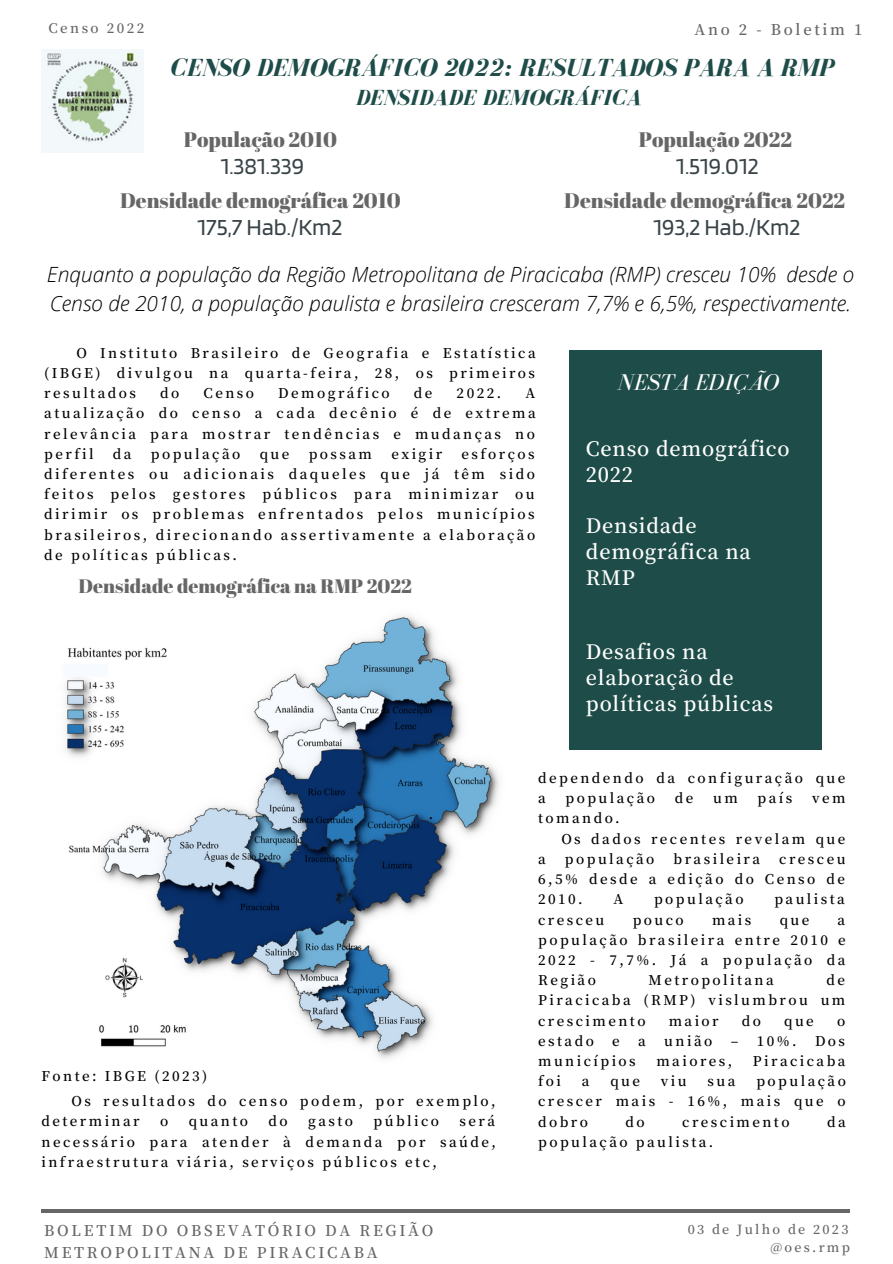
<style>
.page{position:relative;width:893px;height:1264px;background:#fff}
.page>*{position:absolute;margin:0;border:0;box-sizing:border-box;transform-origin:0 0}
.t1{font:italic 700 25.5px "Bodoni FLF";color:#1e4c48}
.t2{font:24px "Blinker";color:#394448}
.t3{font:italic 23.4px "Bodoni FLF";color:#fff}
.t4{font:italic 700 22.5px "Bodoni FLF";color:#1e4c48}
.t5{font:italic 300 21px/29.2px "Open Sans";color:#000}
.t6{font:21px "Abril Fatface";color:#666}
.t7{font:600 19.95px/25.8px "Source Han Serif JP";letter-spacing:.04em;color:#fff}
.t8{font:19.5px "Abril Fatface";color:#666}
.t9{font:600 14.85px/21.3px "Source Han Serif JP";letter-spacing:.18em;color:#666}
.t10{font:600 13.5px/20.2px "Source Han Serif JP";letter-spacing:.18em;color:#000;text-align:justify}
.t11{font:600 13.35px "Source Han Serif JP";letter-spacing:.18em;color:#666}
.t12{font:600 12.6px "Source Han Serif JP";letter-spacing:.18em;color:#666}
</style>
<div class="page">
<div style="left:569px;top:350px;width:252px;height:399px;background:#1e4c48"></div>
<hr style="left:41px;top:1209px;width:809px;height:3px;background:#666">
<img style="left:41px;top:50px;width:103px;height:102px">
<img style="left:65px;top:615px;width:435px;height:444px">
<p class="t11" style="left:49px;top:18px;width:96px">Censo 2022</p>
<p class="t9" style="left:694px;top:18px;width:167px">Ano 2 - Boletim 1</p>
<p class="t1" style="left:170px;top:54px;width:665px">CENSO DEMOGRÁFICO 2022: RESULTADOS PARA A RMP</p>
<p class="t4" style="left:355px;top:86px;width:287px">DENSIDADE DEMOGRÁFICA</p>
<p class="t6" style="left:184px;top:124px;width:154px">População 2010</p>
<p class="t2" style="left:221px;top:151px;width:85px">1.381.339</p>
<p class="t6" style="left:120px;top:186px;width:282px">Densidade demográfica 2010</p>
<p class="t2" style="left:197px;top:212px;width:146px">175,7 Hab./Km2</p>
<p class="t6" style="left:638px;top:124px;width:155px">População 2022</p>
<p class="t2" style="left:676px;top:151px;width:84px">1.519.012</p>
<p class="t6" style="left:564px;top:186px;width:282px">Densidade demográfica 2022</p>
<p class="t2" style="left:653px;top:212px;width:148px">193,2 Hab./Km2</p>
<p class="t5" style="left:47px;top:259px;width:809px">Enquanto a população da Região Metropolitana de Piracicaba (RMP) cresceu 10% desde o<br>Censo de 2010, a população paulista e brasileira cresceram 7,7% e 6,5%, respectivamente.</p>
<p class="t10" style="left:44px;top:342px;width:493px;text-indent:32px">O Instituto Brasileiro de Geografia e Estatística (IBGE) divulgou na quarta-feira, 28, os primeiros resultados</p>
<p class="t10" style="left:160px;top:382px;width:21px">do</p>
<p class="t10" style="left:203px;top:382px;width:52px">Censo</p>
<p class="t10" style="left:278px;top:382px;width:113px">Demográfico</p>
<p class="t10" style="left:414px;top:382px;width:20px">de</p>
<p class="t10" style="left:456px;top:382px;width:46px">2022.</p>
<p class="t10" style="left:44px;top:382px;width:493px;text-indent:481px">A atualização do censo a cada decênio é de extrema relevância para mostrar tendências e mudanças no perfil</p>
<p class="t10" style="left:44px;top:443px;width:492px;text-indent:417px">esforços diferentes ou adicionais daqueles que já têm sido feitos</p>
<p class="t10" style="left:113px;top:443px;width:20px">da</p>
<p class="t10" style="left:151px;top:443px;width:91px">população</p>
<p class="t10" style="left:260px;top:443px;width:31px">que</p>
<p class="t10" style="left:309px;top:443px;width:65px">possam</p>
<p class="t10" style="left:391px;top:443px;width:52px">exigir</p>
<p class="t10" style="left:110px;top:483px;width:47px">pelos</p>
<p class="t10" style="left:173px;top:483px;width:74px">gestores</p>
<p class="t10" style="left:262px;top:483px;width:76px">públicos</p>
<p class="t10" style="left:354px;top:483px;width:39px">para</p>
<p class="t10" style="left:408px;top:483px;width:91px">minimizar</p>
<p class="t10" style="left:44px;top:483px;width:492px;text-indent:471px">ou dirimir os problemas enfrentados pelos municípios brasileiros, direcionando assertivamente a elaboração de políticas públicas.</p>
<p class="t8" style="left:78px;top:572px;width:335px">Densidade demográfica na RMP 2022</p>
<p class="t3" style="left:618px;top:369px;width:163px">NESTA EDIÇÃO</p>
<p class="t7" style="left:586px;top:434px;width:205px">Censo demográfico<br>2022</p>
<p class="t7" style="left:586px;top:511px;width:166px">Densidade demográfica na<br>RMP</p>
<p class="t7" style="left:586px;top:637px;width:189px">Desafios na elaboração de políticas públicas</p>
<p class="t10" style="left:41px;top:1065px;width:167px">Fonte: IBGE (2023)</p>
<p class="t10" style="left:428px;top:803px;width:6px">.</p>
<p class="t10" style="left:41px;top:1090px;width:455px;text-indent:30px">Os resultados do censo podem, por exemplo, determinar</p>
<p class="t10" style="left:41px;top:1110px;width:456px;text-indent:418px">será necessário para atender à demanda por saúde, infraestrutura viária, serviços públicos etc,</p>
<p class="t10" style="left:160px;top:1110px;width:10px">o</p>
<p class="t10" style="left:189px;top:1110px;width:61px">quanto</p>
<p class="t10" style="left:268px;top:1110px;width:21px">do</p>
<p class="t10" style="left:308px;top:1110px;width:46px">gasto</p>
<p class="t10" style="left:373px;top:1110px;width:67px">público</p>
<p class="t10" style="left:538px;top:767px;width:309px">dependendo da configuração que a</p>
<p class="t10" style="left:565px;top:787px;width:91px">população</p>
<p class="t10" style="left:674px;top:787px;width:20px">de</p>
<p class="t10" style="left:713px;top:787px;width:26px">um</p>
<p class="t10" style="left:757px;top:787px;width:36px">país</p>
<p class="t10" style="left:812px;top:787px;width:35px">vem</p>
<p class="t10" style="left:538px;top:807px;width:83px">tomando.</p>
<p class="t10" style="left:561px;top:827px;width:285px">Os dados recentes revelam que</p>
<p class="t10" style="left:538px;top:847px;width:9px">a</p>
<p class="t10" style="left:565px;top:847px;width:91px">população</p>
<p class="t10" style="left:673px;top:847px;width:88px">brasileira</p>
<p class="t10" style="left:538px;top:847px;width:309px;text-indent:241px">cresceu 6,5% desde a edição do Censo de 2010.</p>
<p class="t10" style="left:613px;top:888px;width:11px">A</p>
<p class="t10" style="left:654px;top:888px;width:91px">população</p>
<p class="t10" style="left:774px;top:888px;width:72px">paulista</p>
<p class="t10" style="left:538px;top:908px;width:68px">cresceu</p>
<p class="t10" style="left:632px;top:908px;width:53px">pouco</p>
<p class="t10" style="left:712px;top:908px;width:41px">mais</p>
<p class="t10" style="left:779px;top:908px;width:31px">que</p>
<p class="t10" style="left:538px;top:908px;width:309px;text-indent:299px">a população brasileira entre 201 0 e 2022 - 7,7%. Já a população da Região</p>
<p class="t10" style="left:538px;top:969px;width:309px;text-indent:288px">de Piracicaba (RMP) vislumbrou um crescimento</p>
<p class="t10" style="left:648px;top:969px;width:127px">Metropolitana</p>
<p class="t10" style="left:668px;top:1009px;width:51px">maior</p>
<p class="t10" style="left:741px;top:1009px;width:21px">do</p>
<p class="t10" style="left:784px;top:1009px;width:31px">que</p>
<p class="t10" style="left:837px;top:1009px;width:10px">o</p>
<p class="t10" style="left:538px;top:1029px;width:57px">estado</p>
<p class="t10" style="left:612px;top:1029px;width:9px">e</p>
<p class="t10" style="left:638px;top:1029px;width:9px">a</p>
<p class="t10" style="left:664px;top:1029px;width:49px">união</p>
<p class="t10" style="left:730px;top:1029px;width:67px">– 10%.</p>
<p class="t10" style="left:815px;top:1029px;width:32px">Dos</p>
<p class="t10" style="left:538px;top:1049px;width:99px">municípios</p>
<p class="t10" style="left:656px;top:1049px;width:77px">maiores,</p>
<p class="t10" style="left:752px;top:1049px;width:94px">Piracicaba</p>
<p class="t10" style="left:538px;top:1070px;width:24px">foi</p>
<p class="t10" style="left:582px;top:1070px;width:9px">a</p>
<p class="t10" style="left:610px;top:1070px;width:31px">que</p>
<p class="t10" style="left:661px;top:1070px;width:27px">viu</p>
<p class="t10" style="left:707px;top:1070px;width:29px">sua</p>
<p class="t10" style="left:538px;top:1070px;width:309px;text-indent:218px">população crescer mais - 1 6%, mais que o dobro</p>
<p class="t10" style="left:625px;top:1110px;width:21px">do</p>
<p class="t10" style="left:682px;top:1110px;width:109px">crescimento</p>
<p class="t10" style="left:827px;top:1110px;width:20px">da</p>
<p class="t10" style="left:538px;top:1130px;width:177px">população paulista.</p>
<p class="t9" style="left:44px;top:1219px;width:390px">BOLETIM DO OBSEVATÓRIO DA REGIÃO<br>METROPOLITANA DE PIRACICABA</p>
<p class="t12" style="left:687px;top:1218px;width:161px">03 de Julho de 2023</p>
<p class="t12" style="left:770px;top:1237px;width:81px">@oes.rmp</p>
</div>
